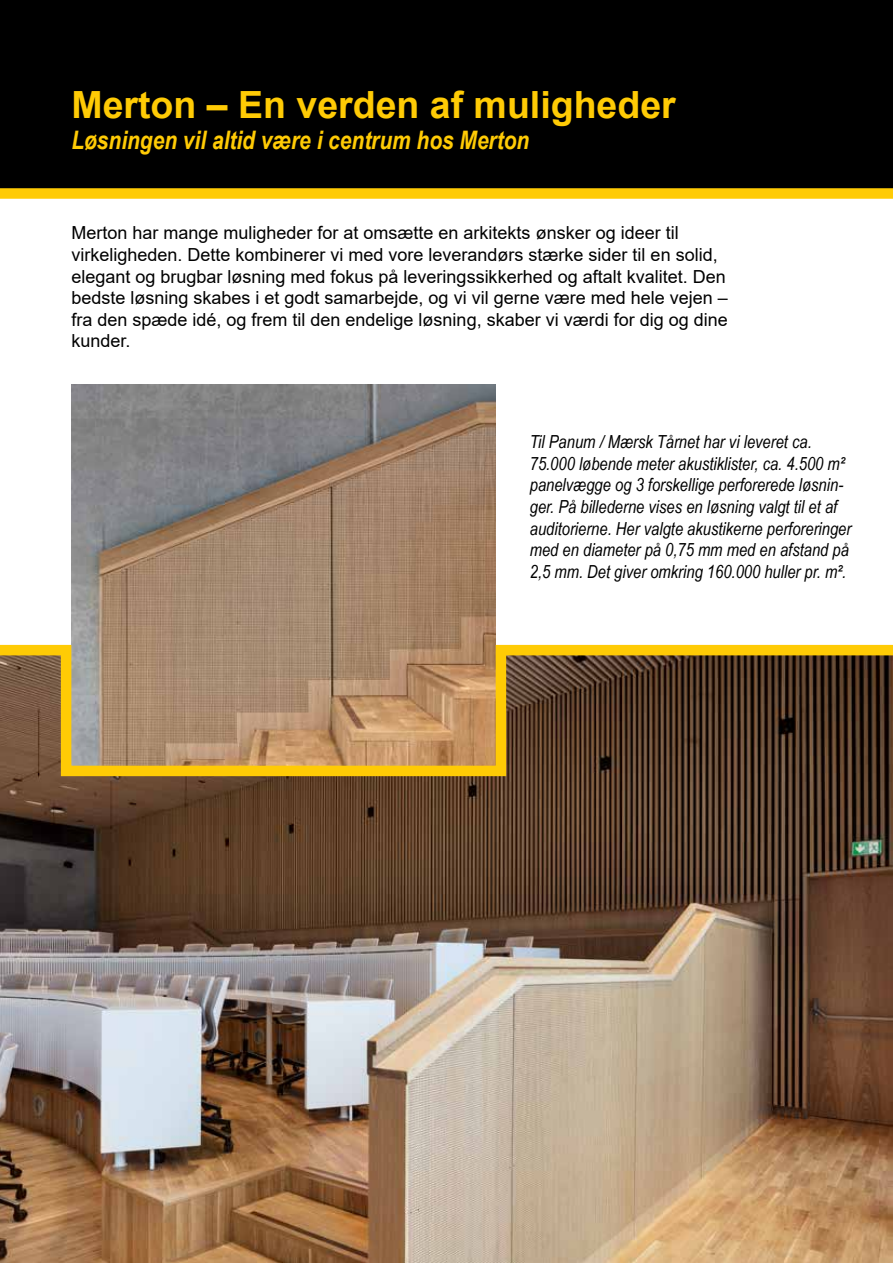
<style>
.page{position:relative;width:893px;height:1263px;background:#fff}
.page>*{position:absolute;margin:0;border:0;box-sizing:border-box;transform-origin:0 0}
.t1{font:700 37.5px "Arial";color:#ffcb05}
.t2{font:italic 700 25.5px "Arial Narrow";color:#ffcb05}
.t3{font:18px/21.6px "Arial";color:#000}
.t4{font:italic 18px/21.6px "Arial Narrow";color:#000}
</style>
<div class="page">
<div style="left:0;top:0;width:893px;height:198px;background:#000"></div>
<img style="left:0;top:781px;width:893px;height:482px">
<img style="left:71px;top:385px;width:425px;height:255px">
<svg style="left:0;top:640px;width:893px;height:141px;background:#8d6f47"></svg>
<div style="left:0;top:188px;width:893px;height:11px;background:#ffcb05"></div>
<h1 class="t1" style="left:71px;top:79px;width:606px">Merton – En verden af muligheder</h1>
<h2 class="t2" style="left:71px;top:121px;width:459px">Løsningen vil altid være i centrum hos Merton</h2>
<p class="t3" style="left:71px;top:222px;width:658px">Merton har mange muligheder for at omsætte en arkitekts ønsker og ideer til virkeligheden. Dette kombinerer vi med vore leverandørs stærke sider til en solid, elegant og brugbar løsning med fokus på leveringssikkerhed og aftalt kvalitet. Den bedste løsning skabes i et godt samarbejde, og vi vil gerne være med hele vejen – fra den spæde idé, og frem til den endelige løsning, skaber vi værdi for dig og dine kunder.</p>
<p class="t4" style="left:530px;top:431px;width:323px">Til Panum / Mærsk Tårnet har vi leveret ca.<br>75.000 løbende meter akustiklister, ca. 4.500 m² panelvægge og 3 forskellige perforerede løsnin&shy;ger. På billederne vises en løsning valgt til et af auditorierne. Her valgte akustikerne perforeringer med en diameter på 0,75 mm med en afstand på 2,5 mm. Det giver omkring 160.000 huller pr. m².</p>
</div>
